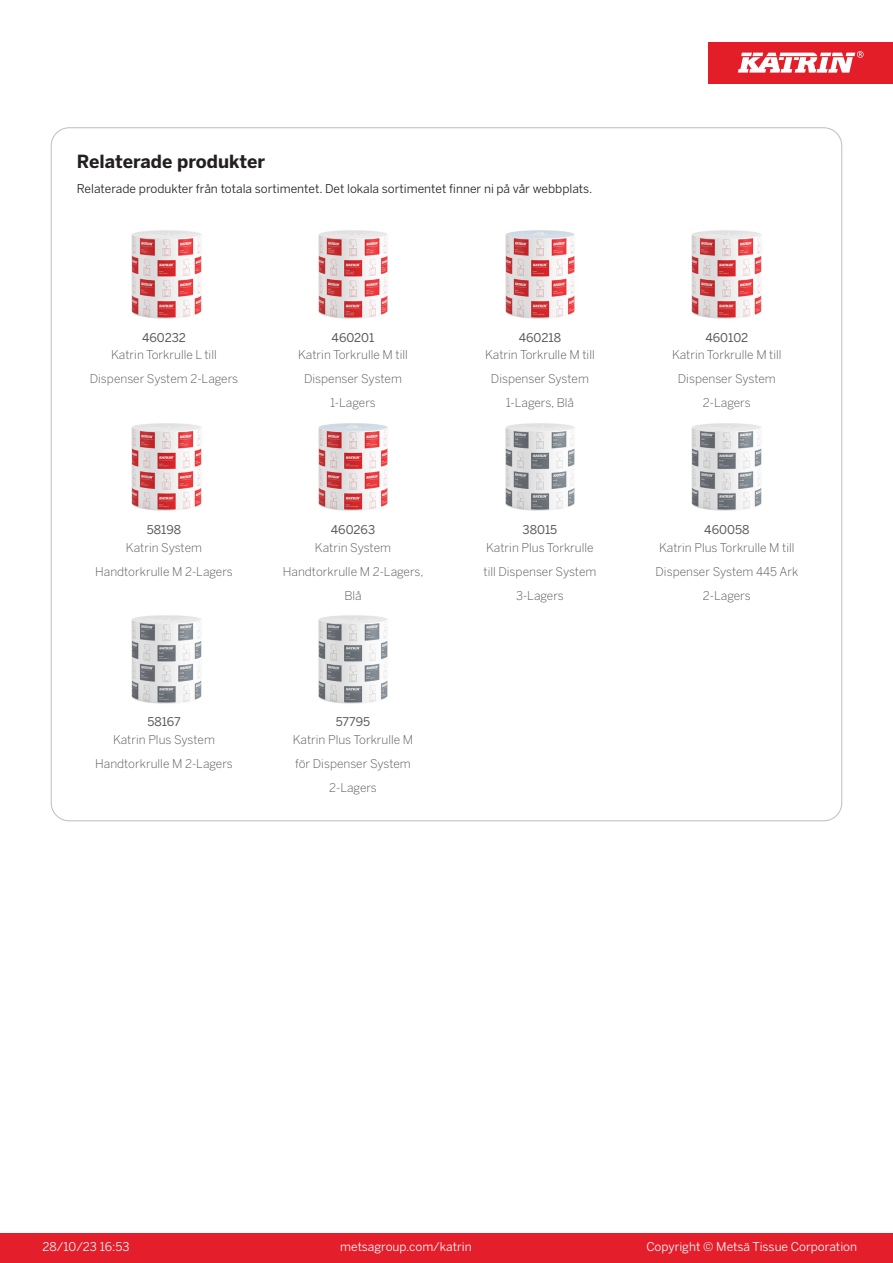
<style>
.page{position:relative;width:893px;height:1263px;background:#fff}
.page>*{position:absolute;margin:0;border:0;box-sizing:border-box;transform-origin:0 0}
.T_TableHeader{font:700 18px "Benton Sans";color:#231f20}
.T_RelatedName{font:300 12px/24px "Benton Sans";color:#57585a;text-align:center}
.T_TableBody{font:12px "Benton Sans";color:#231f20}
.t1{font:12px "Benton Sans";color:#fff}
.T_RelatedCode{font:12px "Benton Sans";color:#57585a}
</style>
<div class="page">
<div style="left:0;top:1233px;width:893px;height:30px;background:#e41e2b"></div>
<div style="left:708px;top:43px;width:185px;height:41px;background:#e31e28"></div>
<svg style="left:738px;top:51px;width:126px;height:22px"></svg>
<img style="left:131px;top:230px;width:71px;height:89px">
<img style="left:318px;top:230px;width:70px;height:89px">
<img style="left:505px;top:230px;width:70px;height:89px">
<img style="left:691px;top:230px;width:71px;height:89px">
<img style="left:131px;top:423px;width:71px;height:88px">
<img style="left:318px;top:423px;width:70px;height:88px">
<img style="left:505px;top:423px;width:70px;height:88px">
<img style="left:691px;top:423px;width:71px;height:88px">
<img style="left:131px;top:615px;width:71px;height:89px">
<img style="left:318px;top:615px;width:70px;height:89px">
<p class="T_TableHeader" style="left:77px;top:150px;width:190px">Relaterade produkter</p>
<p class="T_TableBody" style="left:77px;top:181px;width:517px">Relaterade produkter från totala sortimentet. Det lokala sortimentet finner ni på vår webbplats.</p>
<p class="T_RelatedCode" style="left:142px;top:330px;width:46px">460232</p>
<p class="T_RelatedCode" style="left:332px;top:330px;width:44px">460201</p>
<p class="T_RelatedCode" style="left:519px;top:330px;width:44px">460218</p>
<p class="T_RelatedCode" style="left:705px;top:330px;width:44px">460102</p>
<p class="T_RelatedName" style="left:90px;top:343px;width:150px">Katrin Torkrulle L till<br>Dispenser System 2-Lagers</p>
<p class="T_RelatedName" style="left:298px;top:343px;width:111px">Katrin Torkrulle M till<br>Dispenser System<br>1-Lagers</p>
<p class="T_RelatedName" style="left:485px;top:343px;width:111px">Katrin Torkrulle M till<br>Dispenser System<br>1-Lagers, Blå</p>
<p class="T_RelatedName" style="left:672px;top:343px;width:111px">Katrin Torkrulle M till<br>Dispenser System<br>2-Lagers</p>
<p class="T_RelatedCode" style="left:147px;top:522px;width:36px">58198</p>
<p class="T_RelatedCode" style="left:331px;top:522px;width:46px">460263</p>
<p class="T_RelatedCode" style="left:523px;top:522px;width:36px">38015</p>
<p class="T_RelatedCode" style="left:704px;top:522px;width:47px">460058</p>
<p class="T_RelatedName" style="left:95px;top:535px;width:139px">Katrin System<br>Handtorkrulle M 2-Lagers</p>
<p class="T_RelatedName" style="left:283px;top:535px;width:142px">Katrin System<br>Handtorkrulle M 2-Lagers,<br>Blå</p>
<p class="T_RelatedName" style="left:483px;top:535px;width:114px">Katrin Plus Torkrulle till Dispenser System<br>3-Lagers</p>
<p class="T_RelatedName" style="left:655px;top:535px;width:144px">Katrin Plus Torkrulle M till<br>Dispenser System 445 Ark<br>2-Lagers</p>
<p class="T_RelatedCode" style="left:147px;top:714px;width:35px">58167</p>
<p class="T_RelatedCode" style="left:336px;top:714px;width:36px">57795</p>
<p class="T_RelatedName" style="left:95px;top:728px;width:139px">Katrin Plus System<br>Handtorkrulle M 2-Lagers</p>
<p class="T_RelatedName" style="left:293px;top:728px;width:122px">Katrin Plus Torkrulle M för Dispenser System<br>2-Lagers</p>
<p class="t1" style="left:43px;top:1239px;width:88px">28/10/23 16:53</p>
<p class="t1" style="left:340px;top:1239px;width:133px">metsagroup.com/katrin</p>
<p class="t1" style="left:646px;top:1239px;width:212px">Copyright © Metsä Tissue Corporation</p>
</div>
